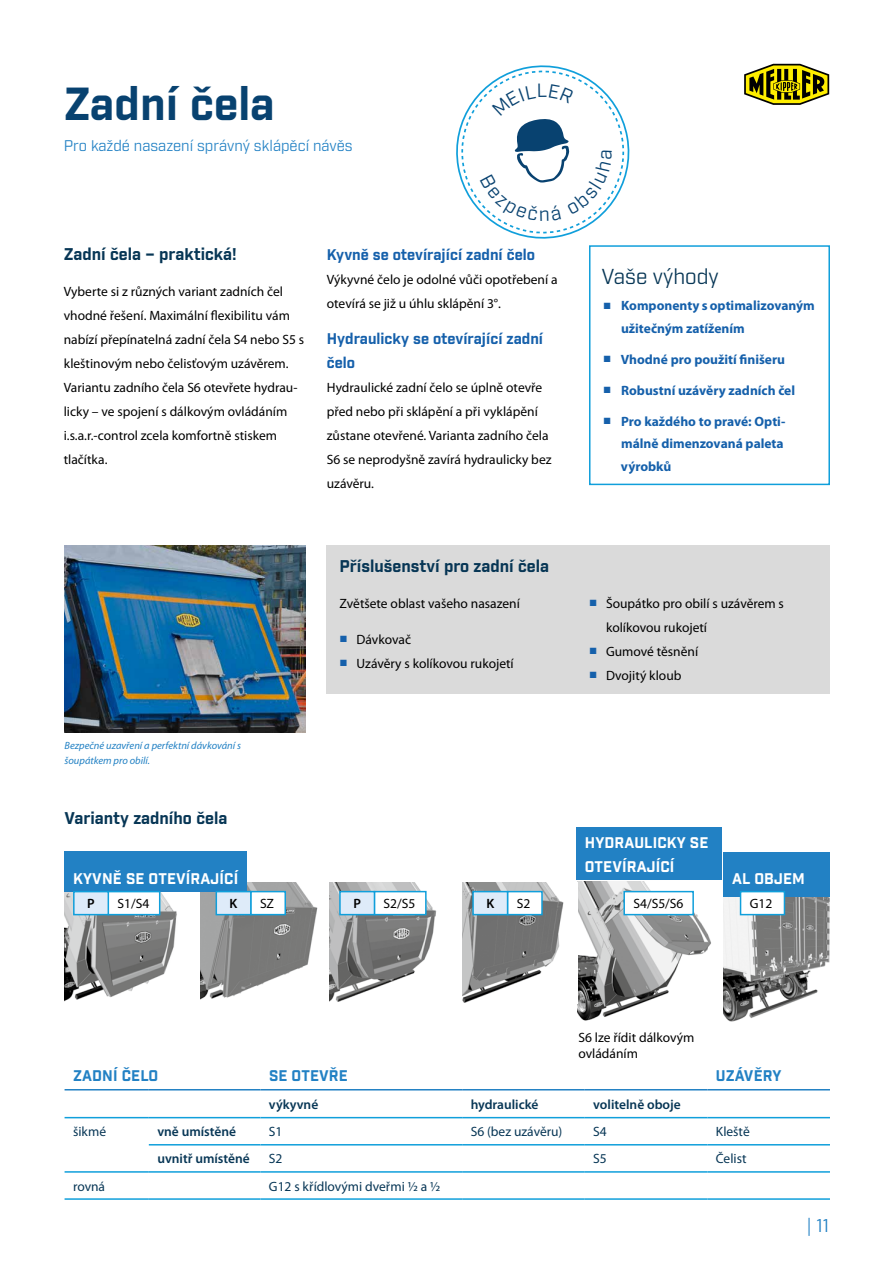
<style>
.page{position:relative;width:893px;height:1263px;background:#fff}
.page>*{position:absolute;margin:0;border:0;box-sizing:border-box;transform-origin:0 0}
.t1{font:700 45px "Industry";color:#084270}
.t2{font:21px "Industry";color:#073655}
.t3{font:18px "Industry";color:#2281c4}
.t4{font:700 16.5px "Industry";color:#073655}
.t5{font:700 15px/24px "Industry";color:#1560ab}
.t6{font:700 15px/24px "Industry";letter-spacing:.01em;color:#fff}
.t7{font:15px "Industry";color:#2281c4}
.t8{font:700 15px "Industry";letter-spacing:.01em;color:#2281c4}
.t9{font:13.5px/24px "Myriad Pro";color:#000}
.t10{font:700 13.5px/22.5px "Myriad Pro";color:#1560ab}
.t11{font:13.5px "Myriad Pro";color:#073655}
.t12{font:600 13.5px "Myriad Pro";color:#073655}
.t13{font:600 13.5px "Myriad Pro";color:#000}
.t14{font:italic 10.5px/15px "Myriad Pro";color:#2281c4}
.s1{font-family:"Arial";color:#1560ab}
.s2{font-family:"Arial";font-weight:400}
</style>
<div class="page">
<img style="left:723px;top:897px;width:107px;height:125px">
<img style="left:578px;top:881px;width:133px;height:140px">
<img style="left:201px;top:882px;width:117px;height:117px">
<img style="left:329px;top:882px;width:107px;height:120px">
<img style="left:462px;top:882px;width:102px;height:121px">
<img style="left:65px;top:892px;width:112px;height:109px">
<hr style="left:65px;top:1089px;width:84px;height:1px;background:#2281c4">
<hr style="left:149px;top:1089px;width:111px;height:1px;background:#2281c4">
<hr style="left:260px;top:1089px;width:202px;height:1px;background:#2281c4">
<hr style="left:462px;top:1089px;width:123px;height:1px;background:#2281c4">
<hr style="left:585px;top:1089px;width:122px;height:1px;background:#2281c4">
<hr style="left:707px;top:1089px;width:123px;height:1px;background:#2281c4">
<hr style="left:65px;top:1117px;width:84px;height:1px;background:#109fdb">
<hr style="left:149px;top:1117px;width:111px;height:1px;background:#109fdb">
<hr style="left:260px;top:1117px;width:202px;height:1px;background:#109fdb">
<hr style="left:462px;top:1117px;width:123px;height:1px;background:#109fdb">
<hr style="left:585px;top:1117px;width:122px;height:1px;background:#109fdb">
<hr style="left:707px;top:1117px;width:123px;height:1px;background:#109fdb">
<hr style="left:149px;top:1144px;width:111px;height:1px;background:#109fdb">
<hr style="left:260px;top:1144px;width:202px;height:1px;background:#109fdb">
<hr style="left:462px;top:1144px;width:123px;height:1px;background:#109fdb">
<hr style="left:585px;top:1144px;width:122px;height:1px;background:#109fdb">
<hr style="left:707px;top:1144px;width:123px;height:1px;background:#109fdb">
<hr style="left:65px;top:1171px;width:84px;height:2px;background:#109fdb">
<hr style="left:149px;top:1171px;width:111px;height:2px;background:#109fdb">
<hr style="left:260px;top:1171px;width:202px;height:2px;background:#109fdb">
<hr style="left:462px;top:1171px;width:123px;height:2px;background:#109fdb">
<hr style="left:585px;top:1171px;width:122px;height:2px;background:#109fdb">
<hr style="left:707px;top:1171px;width:123px;height:2px;background:#109fdb">
<hr style="left:65px;top:1198px;width:84px;height:2px;background:#109fdb">
<hr style="left:149px;top:1198px;width:111px;height:2px;background:#109fdb">
<hr style="left:260px;top:1198px;width:202px;height:2px;background:#109fdb">
<hr style="left:462px;top:1198px;width:123px;height:2px;background:#109fdb">
<hr style="left:585px;top:1198px;width:122px;height:2px;background:#109fdb">
<hr style="left:707px;top:1198px;width:123px;height:2px;background:#109fdb">
<div style="left:589px;top:245px;width:241px;height:240px;border:2px solid #109fdb"></div>
<div style="left:327px;top:545px;width:503px;height:148px;background:#dadada"></div>
<div style="left:65px;top:852px;width:182px;height:40px;background:#2281c4"></div>
<div style="left:576px;top:827px;width:145px;height:53px;background:#2281c4"></div>
<div style="left:723px;top:852px;width:107px;height:45px;background:#2281c4"></div>
<div style="left:108px;top:892px;width:52px;height:23px;background:#fff"></div>
<div style="left:108px;top:891px;width:52px;height:24px;border:2px solid #109fdb"></div>
<div style="left:74px;top:892px;width:34px;height:23px;background:#deebf9"></div>
<div style="left:73px;top:891px;width:36px;height:24px;border:2px solid #109fdb"></div>
<div style="left:374px;top:892px;width:52px;height:23px;background:#fff"></div>
<div style="left:374px;top:891px;width:53px;height:24px;border:2px solid #109fdb"></div>
<div style="left:340px;top:892px;width:34px;height:23px;background:#deebf9"></div>
<div style="left:339px;top:891px;width:36px;height:24px;border:2px solid #109fdb"></div>
<div style="left:624px;top:892px;width:69px;height:23px;background:#fff"></div>
<div style="left:623px;top:891px;width:71px;height:24px;border:2px solid #109fdb"></div>
<div style="left:740px;top:892px;width:44px;height:23px;background:#fff"></div>
<div style="left:740px;top:891px;width:45px;height:24px;border:2px solid #109fdb"></div>
<div style="left:251px;top:892px;width:34px;height:23px;background:#fff"></div>
<div style="left:250px;top:891px;width:36px;height:24px;border:2px solid #109fdb"></div>
<div style="left:216px;top:892px;width:35px;height:23px;background:#deebf9"></div>
<div style="left:216px;top:891px;width:36px;height:24px;border:2px solid #109fdb"></div>
<div style="left:507px;top:892px;width:35px;height:23px;background:#fff"></div>
<div style="left:507px;top:891px;width:36px;height:24px;border:2px solid #109fdb"></div>
<div style="left:473px;top:892px;width:35px;height:23px;background:#deebf9"></div>
<div style="left:472px;top:891px;width:36px;height:24px;border:2px solid #109fdb"></div>
<img style="left:65px;top:545px;width:241px;height:188px">
<svg style="left:744px;top:64px;width:85px;height:41px"></svg>
<svg style="left:456px;top:65px;width:179px;height:182px"></svg>
<h1 class="t1" style="left:64px;top:76px;width:213px">Zadní čela</h1>
<p class="t7" style="left:64px;top:137px;width:290px">Pro každé nasazení správný sklápěcí návěs</p>
<p class="t4" style="left:64px;top:244px;width:174px">Zadní čela – praktická!</p>
<p class="t9" style="left:64px;top:279px;width:242px">Vyberte si z různých variant zadních čel vhodné řešení. Maximální flexibilitu vám nabízí přepínatelná zadní čela S4 nebo S5 s kleštinovým nebo čelisťovým uzávěrem.<br>Variantu zadního čela S6 otevřete hydrau&shy;licky – ve spojení s dálkovým ovládáním i.s.a.r.-control zcela komfortně stiskem tlačítka.</p>
<p class="t5" style="left:327px;top:243px;width:210px">Kyvně se otevírající zadní čelo</p>
<p class="t9" style="left:327px;top:267px;width:232px">Výkyvné čelo je odolné vůči opotřebení a otevírá se již u úhlu sklápění 3°.</p>
<p class="t5" style="left:327px;top:327px;width:218px">Hydraulicky se otevírající zadní čelo</p>
<p class="t9" style="left:327px;top:375px;width:226px">Hydraulické zadní čelo se úplně otevře před nebo při sklápění a při vyklápění zůstane otevřené. Varianta zadního čela S6 se neprodyšně zavírá hydraulicky bez uzávěru.</p>
<p class="t14" style="left:65px;top:738px;width:178px">Bezpečné uzavření a perfektní dávkování s šoupátkem pro obilí.</p>
<p class="t4" style="left:65px;top:808px;width:164px">Varianty zadního čela</p>
<p class="t6" style="left:73px;top:867px;width:167px">KYVNĚ SE OTEVÍRAJÍCÍ</p>
<p class="t4" style="left:340px;top:556px;width:211px">Příslušenství pro zadní čela</p>
<p class="t9" style="left:340px;top:591px;width:182px">Zvětšete oblast vašeho nasazení</p>
<p class="t9" style="left:340px;top:627px;width:73px"><span class="s1">■</span> Dávkovač</p>
<p class="t9" style="left:340px;top:651px;width:176px"><span class="s1">■</span> Uzávěry s kolíkovou rukojetí</p>
<h2 class="t2" style="left:602px;top:263px;width:119px">Vaše výhody</h2>
<p class="t10" style="left:621px;top:294px;width:195px;text-indent:-18px"><span class="s2">■</span> Komponenty s optimalizovaným užitečným zatížením</p>
<p class="t10" style="left:603px;top:348px;width:183px"><span class="s2">■</span> Vhodné pro použití finišeru</p>
<p class="t10" style="left:603px;top:379px;width:193px"><span class="s2">■</span> Robustní uzávěry zadních čel</p>
<p class="t10" style="left:621px;top:410px;width:166px;text-indent:-18px"><span class="s2">■</span> Pro každého to pravé: Opti&shy;málně dimenzovaná paleta výrobků</p>
<p class="t9" style="left:606px;top:591px;width:179px;text-indent:-17px"><span class="s1">■</span> Šoupátko pro obilí s uzávěrem s kolíkovou rukojetí</p>
<p class="t9" style="left:589px;top:639px;width:111px"><span class="s1">■</span> Gumové těsnění</p>
<p class="t9" style="left:589px;top:663px;width:94px"><span class="s1">■</span> Dvojitý kloub</p>
<p class="t6" style="left:585px;top:831px;width:125px">HYDRAULICKY SE<br>OTEVÍRAJÍCÍ</p>
<p class="t6" style="left:732px;top:867px;width:74px">AL OBJEM</p>
<p class="t13" style="left:87px;top:894px;width:9px">P</p>
<p class="t9" style="left:118px;top:891px;width:33px">S1/S4</p>
<p class="t13" style="left:230px;top:894px;width:9px">K</p>
<p class="t9" style="left:260px;top:891px;width:16px">SZ</p>
<p class="t13" style="left:353px;top:894px;width:9px">P</p>
<p class="t9" style="left:384px;top:891px;width:33px">S2/S5</p>
<p class="t13" style="left:486px;top:894px;width:9px">K</p>
<p class="t9" style="left:517px;top:891px;width:15px">S2</p>
<p class="t9" style="left:633px;top:891px;width:52px">S4/S5/S6</p>
<p class="t9" style="left:750px;top:891px;width:24px">G12</p>
<p class="t9" style="left:578px;top:1029px;width:117px;line-height:16.2px">S6 lze řídit dálkovým ovládáním</p>
<p class="t8" style="left:73px;top:1067px;width:87px">ZADNÍ ČELO</p>
<p class="t8" style="left:269px;top:1067px;width:80px">SE OTEVŘE</p>
<p class="t8" style="left:716px;top:1067px;width:67px">UZÁVĚRY</p>
<p class="t12" style="left:269px;top:1096px;width:51px">výkyvné</p>
<p class="t12" style="left:471px;top:1096px;width:69px">hydraulické</p>
<p class="t12" style="left:593px;top:1096px;width:89px">volitelně oboje</p>
<p class="t11" style="left:73px;top:1123px;width:35px">šikmé</p>
<p class="t12" style="left:157px;top:1123px;width:80px">vně umístěné</p>
<p class="t11" style="left:269px;top:1123px;width:15px">S1</p>
<p class="t11" style="left:471px;top:1123px;width:93px">S6 (bez uzávěru)</p>
<p class="t11" style="left:593px;top:1123px;width:15px">S4</p>
<p class="t11" style="left:716px;top:1123px;width:35px">Kleště</p>
<p class="t12" style="left:157px;top:1150px;width:94px">uvnitř umístěné</p>
<p class="t11" style="left:269px;top:1150px;width:15px">S2</p>
<p class="t11" style="left:593px;top:1150px;width:15px">S5</p>
<p class="t11" style="left:716px;top:1150px;width:32px">Čelist</p>
<p class="t11" style="left:73px;top:1178px;width:34px">rovná</p>
<p class="t11" style="left:269px;top:1178px;width:173px">G12 s křídlovými dveřmi 1/2 a 1/2</p>
<h3 class="t3" style="left:806px;top:1214px;width:24px">| 11</h3>
</div>
